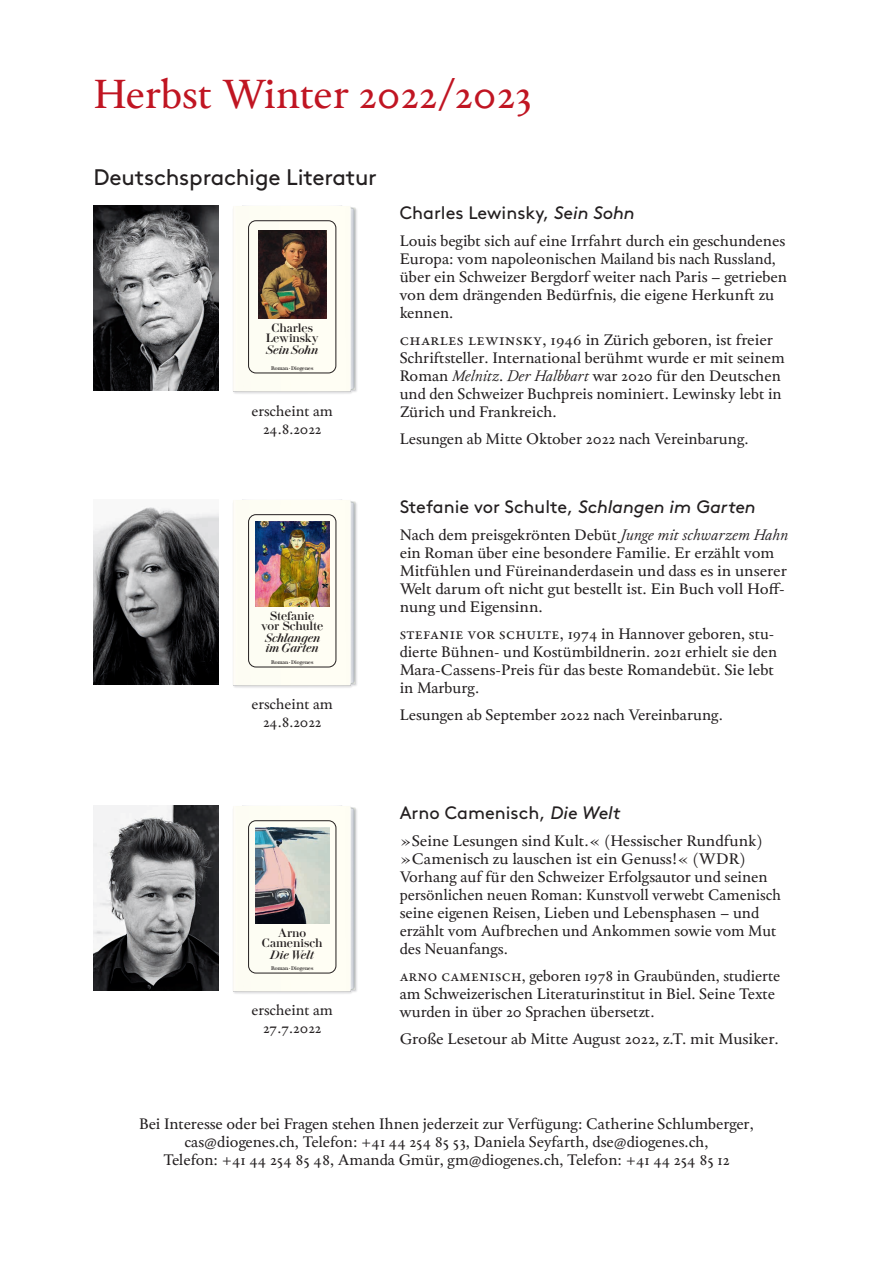
<style>
.page{position:relative;width:893px;height:1263px;background:#fff}
.page>*{position:absolute;margin:0;border:0;box-sizing:border-box;transform-origin:0 0}
.t1{font:42px "Diogenes Garamond";color:#c01522}
.t2{font:22.5px "Brown Pro";letter-spacing:-.01em;color:#231f20}
.t3{font:18px "Brown Pro";color:#231f20}
.t4{font:15.75px/18px "Diogenes Garamond";color:#231f20}
.t5{font:15.75px/18px "Diogenes Garamond";letter-spacing:.02em;color:#231f20}
.t6{font:15px/18px "Diogenes Garamond";color:#231f20;text-align:center}
.t7{font:11.85px/9.8px "Didot Cover New 2016";color:#231f20;text-align:center}
.t8{font:italic 11.85px/10.1px "Didot Cover New 2016";color:#231f20}
.t9{font:5.25px "Didot Cover New 2016 Gattung";color:#231f20}
.s1{font-style:italic}
</style>
<div class="page">
<img style="left:233px;top:205px;width:124px;height:189px">
<div style="left:248px;top:221px;width:88px;height:152px;border:1px solid #231f20;border-radius:7px"></div>
<img style="left:258px;top:230px;width:68px;height:89px">
<img style="left:94px;top:206px;width:125px;height:185px">
<img style="left:94px;top:507px;width:125px;height:178px">
<img style="left:233px;top:499px;width:124px;height:189px">
<div style="left:248px;top:514px;width:88px;height:153px;border:1px solid #231f20;border-radius:7px"></div>
<img style="left:255px;top:521px;width:74px;height:86px">
<img style="left:233px;top:805px;width:124px;height:189px">
<div style="left:248px;top:821px;width:88px;height:152px;border:1px solid #231f20;border-radius:7px"></div>
<img style="left:255px;top:827px;width:74px;height:97px">
<img style="left:94px;top:806px;width:125px;height:185px">
<h1 class="t1" style="left:94px;top:62px;width:440px">Herbst Winter 2022/2023</h1>
<h2 class="t2" style="left:94px;top:160px;width:285px">Deutschsprachige Literatur</h2>
<p class="t7" style="left:266px;top:324px;width:55px">Charles<br>Lewinsky</p>
<p class="t8" style="left:266px;top:345px;width:54px">Sein Sohn</p>
<p class="t9" style="left:271px;top:365px;width:44px">Roman· Diogenes</p>
<p class="t6" style="left:252px;top:401px;width:83px">erscheint am<br>24.8.2022</p>
<p class="t7" style="left:261px;top:612px;width:64px">Stefanie vor Schulte</p>
<p class="t8" style="left:265px;top:633px;width:57px">Schlangen im Garten</p>
<p class="t9" style="left:271px;top:659px;width:44px">Roman· Diogenes</p>
<p class="t6" style="left:252px;top:694px;width:83px">erscheint am<br>24.8.2022</p>
<p class="t3" style="left:400px;top:199px;width:236px">Charles Lewinsky, <span class="s1">Sein Sohn</span></p>
<p class="t4" style="left:400px;top:231px;width:389px">Louis begibt sich auf eine Irrfahrt durch ein geschundenes Europa: vom napoleonischen Mailand bis nach Russland, über ein Schweizer Bergdorf weiter nach Paris – getrieben von dem drängenden Bedürfnis, die eigene Herkunft zu kennen.</p>
<p class="t5" style="left:400px;top:330px;width:387px">charles lewinsky, 1946 in Zürich geboren, ist freier Schriftsteller. International berühmt wurde er mit seinem Roman <span class="s1">Melnitz</span>. <span class="s1">Der Halbbart</span> war 2020 für den Deutschen und den Schweizer Buchpreis nominiert. Lewinsky lebt in Zürich und Frankreich.</p>
<p class="t4" style="left:400px;top:429px;width:350px">Lesungen ab Mitte Oktober 2022 nach Vereinbarung.</p>
<p class="t3" style="left:400px;top:493px;width:357px">Stefanie vor Schulte, <span class="s1">Schlangen im Garten</span></p>
<p class="t4" style="left:400px;top:525px;width:390px">Nach dem preisgekrönten Debüt <span class="s1">Junge mit schwarzem Hahn </span>ein Roman über eine besondere Familie. Er erzählt vom Mitfühlen und Füreinanderdasein und dass es in unserer Welt darum oft nicht gut bestellt ist. Ein Buch voll Hoff&shy;nung und Eigensinn.</p>
<p class="t4" style="left:400px;top:624px;width:379px">stefanie vor schulte, 1974 in Hannover geboren, stu&shy;dierte Bühnen- und Kostümbildnerin. 2021 erhielt sie den Mara-Cassens-Preis für das beste Romandebüt. Sie lebt in Marburg.</p>
<p class="t4" style="left:400px;top:705px;width:325px">Lesungen ab September 2022 nach Vereinbarung.</p>
<p class="t7" style="left:262px;top:929px;width:62px">Arno<br>Camenisch</p>
<p class="t8" style="left:271px;top:950px;width:45px">Die Welt</p>
<p class="t9" style="left:271px;top:965px;width:44px">Roman· Diogenes</p>
<p class="t6" style="left:252px;top:1000px;width:83px">erscheint am<br>27.7.2022</p>
<p class="t3" style="left:400px;top:799px;width:222px">Arno Camenisch, <span class="s1">Die Welt</span></p>
<p class="t4" style="left:400px;top:831px;width:383px">»Seine Lesungen sind Kult.« (Hessischer Rundfunk) »Camenisch zu lauschen ist ein Genuss!« (WDR)<br>Vorhang auf für den Schweizer Erfolgsautor und seinen persönlichen neuen Roman: Kunstvoll verwebt Camenisch seine eigenen Reisen, Lieben und Lebensphasen – und erzählt vom Aufbrechen und Ankommen sowie vom Mut des Neuanfangs.</p>
<p class="t4" style="left:400px;top:966px;width:382px">arno camenisch, geboren 1978 in Graubünden, studierte am Schweizerischen Literaturinstitut in Biel. Seine Texte wurden in über 20 Sprachen übersetzt.</p>
<p class="t4" style="left:400px;top:1029px;width:381px">Große Lesetour ab Mitte August 2022, z.T. mit Musiker.</p>
<p class="t4" style="left:139px;top:1114px;width:616px;text-align:center">Bei Interesse oder bei Fragen stehen Ihnen jederzeit zur Verfügung: Catherine Schlumberger, cas@diogenes.ch, Telefon: +41 44 254 85 53, Daniela Seyfarth, dse@diogenes.ch,<br>Telefon: +41 44 254 85 48, Amanda Gmür, gm@diogenes.ch, Telefon: +41 44 254 85 12</p>
</div>
